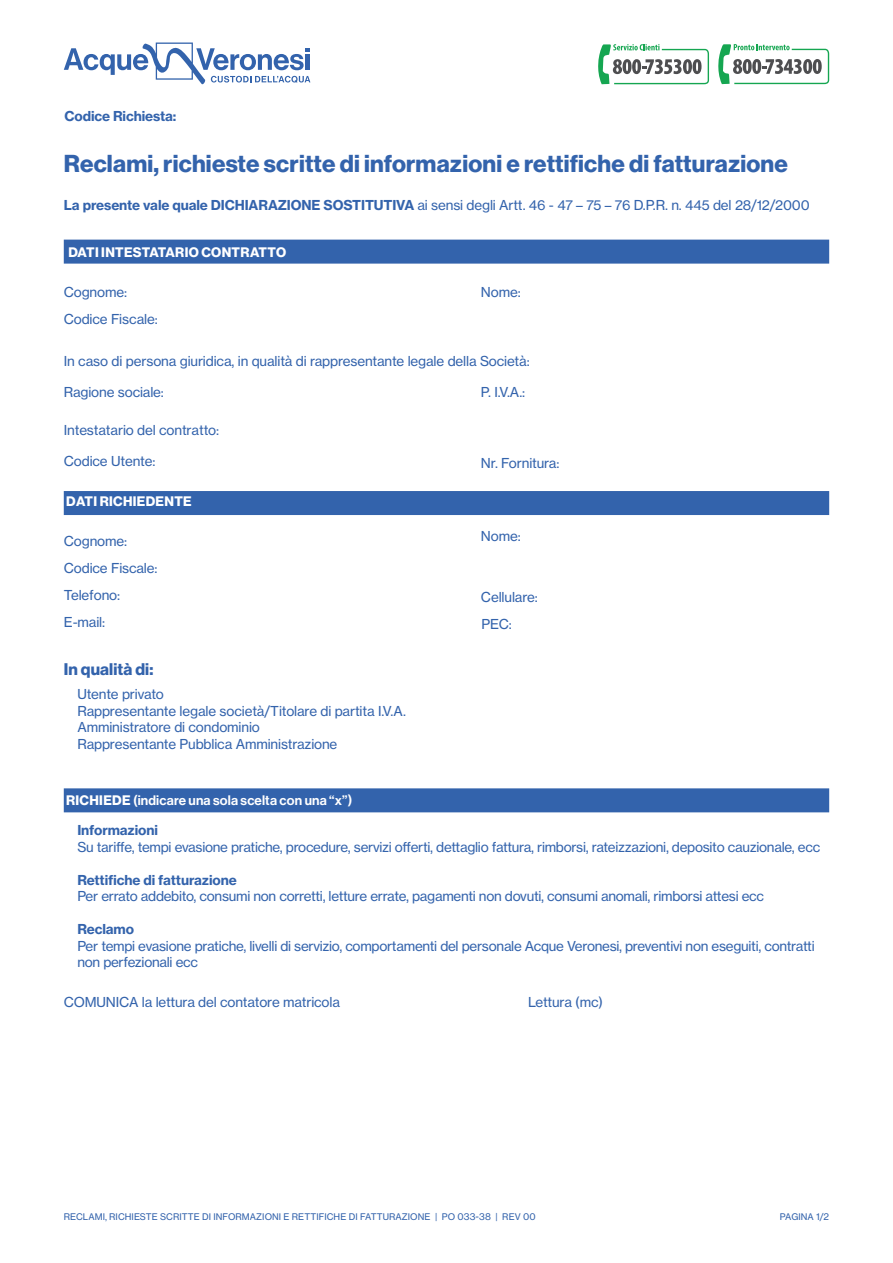
<style>
.page{position:relative;width:893px;height:1263px;background:#fff}
.page>*{position:absolute;margin:0;border:0;box-sizing:border-box;transform-origin:0 0}
.t1{font:24px "N Haas Grotesk DS Pro 75 Bd";letter-spacing:.01em;color:#3363ac}
.t2{font:16.5px "N Haas Grotesk DS Pro 75 Bd";letter-spacing:.01em;color:#3363ac}
.t3{font:13.5px/16.5px "N Haas Grotesk TX Pro 55 Rg";letter-spacing:-.02em;color:#3363ac}
.t4{font:13.5px "N Haas Grotesk DS Pro 75 Bd";letter-spacing:.025em;color:#fff}
.t5{font:13.5px "N Haas Grotesk DS Pro 65 Md";letter-spacing:.01em;color:#fff}
.t6{font:13.5px "N Haas Grotesk TX Pro 75 Bd";letter-spacing:-.01em;color:#3363ac}
.t7{font:9px "N Haas Grotesk TX Pro 55 Rg";letter-spacing:.005em;color:#3363ac}
.s1{font-family:"N Haas Grotesk TX Pro 75 Bd"}
.s2{font-family:"N Haas Grotesk DS Pro 75 Bd"}
</style>
<div class="page">
<div style="left:64px;top:240px;width:765px;height:24px;background:#3363ac"></div>
<div style="left:64px;top:491px;width:765px;height:24px;background:#3363ac"></div>
<div style="left:64px;top:788px;width:765px;height:24px;background:#3363ac"></div>
<svg style="left:64px;top:43px;width:246px;height:42px"></svg>
<svg style="left:598px;top:44px;width:111px;height:40px"></svg>
<svg style="left:718px;top:44px;width:111px;height:40px"></svg>
<p class="t6" style="left:65px;top:108px;width:113px">Codice Richiesta:</p>
<p class="t1" style="left:64px;top:149px;width:726px">Reclami, richieste scritte di informazioni e rettifiche di fatturazione</p>
<p class="t3" style="left:64px;top:197px;width:747px"><span class="s1">La presente vale quale DICHIARAZIONE SOSTITUTIVA</span> ai sensi degli Artt. 46 - 47 – 75 – 76 D.P.R. n. 445 del 28/12/2000</p>
<p class="t4" style="left:68px;top:244px;width:219px">DATI INTESTATARIO CONTRATTO</p>
<p class="t3" style="left:64px;top:284px;width:65px">Cognome:</p>
<p class="t3" style="left:481px;top:284px;width:41px">Nome:</p>
<p class="t3" style="left:64px;top:311px;width:96px">Codice Fiscale:</p>
<p class="t3" style="left:64px;top:353px;width:467px">In caso di persona giuridica, in qualità di rappresentante legale della Società:</p>
<p class="t3" style="left:64px;top:384px;width:102px">Ragione sociale:</p>
<p class="t3" style="left:64px;top:422px;width:157px">Intestatario del contratto:</p>
<p class="t3" style="left:64px;top:453px;width:93px">Codice Utente:</p>
<p class="t4" style="left:66px;top:494px;width:127px">DATI RICHIEDENTE</p>
<p class="t3" style="left:64px;top:528px;width:95px;line-height:27.2px">Cognome:<br>Codice Fiscale:<br>Telefono:<br>E-mail:</p>
<p class="t2" style="left:64px;top:659px;width:91px">In qualità di:</p>
<p class="t3" style="left:77px;top:686px;width:88px">Utente privato</p>
<p class="t3" style="left:77px;top:702px;width:330px">Rappresentante legale società/Titolare di partita I.V.A.</p>
<p class="t3" style="left:77px;top:719px;width:184px">Amministratore di condominio</p>
<p class="t3" style="left:77px;top:735px;width:262px">Rappresentante Pubblica Amministrazione</p>
<p class="t3" style="left:481px;top:384px;width:46px">P. I.V.A.:</p>
<p class="t3" style="left:481px;top:455px;width:80px">Nr. Fornitura:</p>
<p class="t3" style="left:481px;top:528px;width:41px">Nome:</p>
<p class="t3" style="left:481px;top:589px;width:58px">Cellulare:</p>
<p class="t3" style="left:482px;top:616px;width:32px">PEC:</p>
<p class="t5" style="left:66px;top:793px;width:288px"><span class="s2">RICHIEDE</span> (indicare una sola scelta con una “x”)</p>
<p class="t3" style="left:77px;top:822px;width:744px"><span class="s1">Informazioni<br></span>Su tariffe, tempi evasione pratiche, procedure, servizi offerti, dettaglio fattura, rimborsi, rateizzazioni, deposito cauzionale, ecc</p>
<p class="t3" style="left:77px;top:871px;width:688px"><span class="s1">Rettifiche di fatturazione<br></span>Per errato addebito, consumi non corretti, letture errate, pagamenti non dovuti, consumi anomali, rimborsi attesi ecc</p>
<p class="t3" style="left:77px;top:921px;width:739px"><span class="s1">Reclamo<br></span>Per tempi evasione pratiche, livelli di servizio, comportamenti del personale Acque Veronesi, preventivi non eseguiti, contratti non perfezionali ecc</p>
<p class="t3" style="left:64px;top:994px;width:278px">COMUNICA la lettura del contatore matricola</p>
<p class="t3" style="left:528px;top:994px;width:77px">Lettura (mc)</p>
<p class="t7" style="left:64px;top:1212px;width:473px">RECLAMI, RICHIESTE SCRITTE DI INFORMAZIONI E RETTIFICHE DI FATTURAZIONE | PO 033-38 | REV 00</p>
<p class="t7" style="left:780px;top:1212px;width:51px">PAGINA 1/2</p>
</div>
